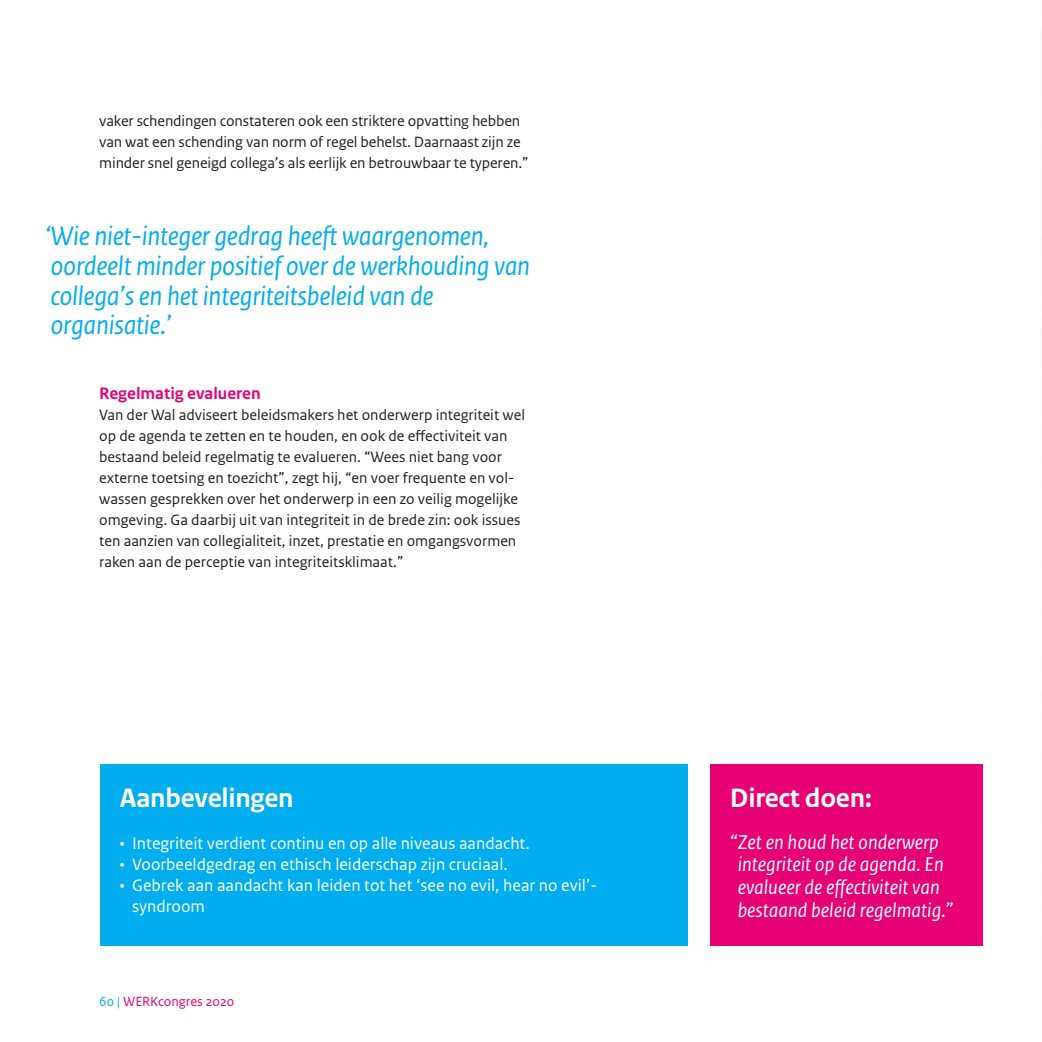
<style>
.page{position:relative;width:1042px;height:1042px;background:#fff}
.page>*{position:absolute;margin:0;border:0;box-sizing:border-box;transform-origin:0 0}
.STREAMER{font:italic 28px/29.8px "Rijksoverheid Sans Text";letter-spacing:-.01em;color:#00aeef}
.KOP_KADER{font:700 28px "Rijksoverheid Sans Text";letter-spacing:-.01em;color:#fff}
.KADER{font:italic 21px/22.8px "Rijksoverheid Sans Text";color:#fff}
.OPSOMMING_KADER{font:17.5px/21px "Rijksoverheid Sans Text";color:#fff}
.KOP_KADER-2{font:17.5px "Rijksoverheid Sans Text";color:#fff}
.TUSSENKOP{font:700 17.5px "Rijksoverheid Sans Text";color:#e60275}
.BROODTEKST{font:15.75px/21px "Rijksoverheid Sans Text";color:#231f20}
.t1{font:14px "Rijksoverheid Sans Text";color:#e60275}
.s1{color:#00aeef}
</style>
<div class="page">
<img style="left:1041px;top:31px;width:1px;height:336px">
<div style="left:100px;top:764px;width:588px;height:181px;background:#00aeef"></div>
<div style="left:710px;top:764px;width:272px;height:181px;background:#e60275"></div>
<p class="BROODTEKST" style="left:99px;top:111px;width:431px">vaker schendingen constateren ook een striktere opvatting hebben van wat een schending van norm of regel behelst. Daarnaast zijn ze minder snel geneigd collega’s als eerlijk en betrouwbaar te typeren.”</p>
<p class="STREAMER" style="left:45px;top:222px;width:486px">‘Wie niet-integer gedrag heeft waargenomen, oordeelt minder positief over de werkhouding van collega’s en het integriteitsbeleid van de organisatie.’</p>
<p class="TUSSENKOP" style="left:99px;top:383px;width:163px">Regelmatig evalueren</p>
<p class="BROODTEKST" style="left:99px;top:405px;width:427px">Van der Wal adviseert beleidsmakers het onderwerp integriteit wel op de agenda te zetten en te houden, en ook de effectiviteit van bestaand beleid regelmatig te evalueren. “Wees niet bang voor externe toetsing en toezicht”, zegt hij, “en voer frequente en vol&shy;wassen gesprekken over het onderwerp in een zo veilig mogelijke omgeving. Ga daarbij uit van integriteit in de brede zin: ook issues ten aanzien van collegialiteit, inzet, prestatie en omgangsvormen raken aan de perceptie van integriteitsklimaat.”</p>
<p class="KOP_KADER" style="left:120px;top:781px;width:175px">Aanbevelingen</p>
<p class="KOP_KADER-2" style="left:120px;top:833px;width:411px">• Integriteit verdient continu en op alle niveaus aandacht.</p>
<p class="OPSOMMING_KADER" style="left:120px;top:853px;width:389px">• Voorbeeldgedrag en ethisch leiderschap zijn cruciaal.</p>
<p class="OPSOMMING_KADER" style="left:132px;top:874px;width:467px;text-indent:-12px">• Gebrek aan aandacht kan leiden tot het ‘see no evil, hear no evil’- syndroom</p>
<p class="t1" style="left:99px;top:993px;width:137px"><span class="s1">60 |</span> WERKcongres 2020</p>
<p class="KOP_KADER" style="left:730px;top:781px;width:144px">Direct doen:</p>
<p class="KADER" style="left:737px;top:831px;width:217px;text-indent:-8px">“Zet en houd het onderwerp integriteit op de agenda. En evalueer de effectiviteit van bestaand beleid regelmatig.”</p>
</div>
